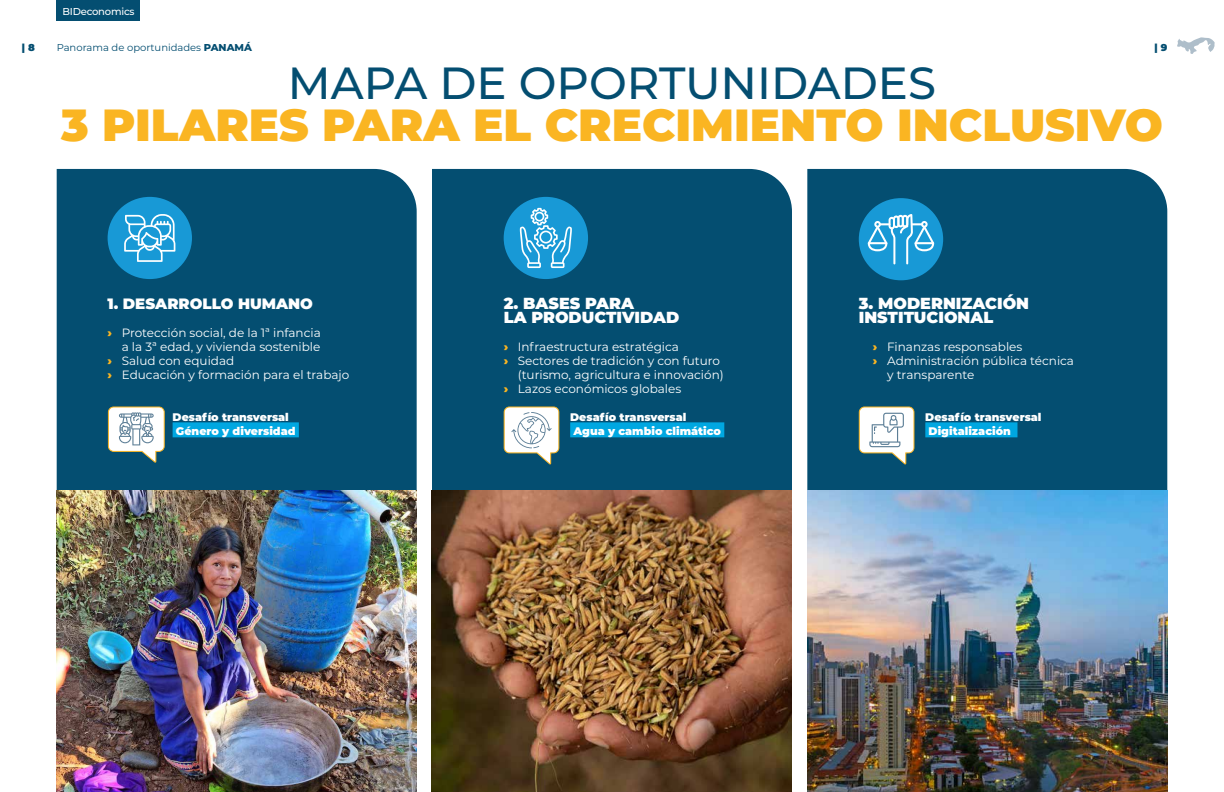
<style>
.page{position:relative;width:1224px;height:792px;background:#fff}
.page>*{position:absolute;margin:0;border:0;box-sizing:border-box;transform-origin:0 0}
.t1{font:900 45px "Montserrat";color:#fab522}
.t2{font:500 45px "Montserrat";color:#044e71}
.t3{font:900 16px/14px "Montserrat";color:#fff}
.t4{font:900 15px "Montserrat";color:#fff}
.t5{font:12px "Montserrat";color:#fff}
.t6{font:900 11px/14px "Montserrat";color:#fff}
.t7{font:10px "Montserrat";color:#044e71}
.t8{font:500 10px "Montserrat";letter-spacing:-.02em;color:#fff}
.t9{font:900 10px "Montserrat";color:#044e71}
.s1{font-weight:800}
.s2{font-weight:900;color:#fab522}
</style>
<div class="page">
<div style="left:57px;top:0;width:83px;height:20px;background:#044e71"></div>
<svg style="left:1177px;top:37px;width:38px;height:17px"></svg>
<div style="left:57px;top:169px;width:360px;height:322px;background:#044e71"></div>
<div style="left:432px;top:169px;width:360px;height:322px;background:#044e71"></div>
<div style="left:807px;top:169px;width:360px;height:322px;background:#044e71"></div>
<div style="left:859px;top:198px;width:84px;height:82px;background:#1899d6;border-radius:50%"></div>
<svg style="left:868px;top:214px;width:66px;height:50px"></svg>
<div style="left:173px;top:422px;width:126px;height:15px;background:#00a7e1"></div>
<div style="left:570px;top:422px;width:154px;height:15px;background:#00a7e1"></div>
<div style="left:925px;top:422px;width:92px;height:15px;background:#00a7e1"></div>
<div style="left:108px;top:197px;width:84px;height:82px;background:#1899d6;border-radius:50%"></div>
<svg style="left:124px;top:214px;width:51px;height:48px"></svg>
<div style="left:504px;top:197px;width:84px;height:82px;background:#1899d6;border-radius:50%"></div>
<svg style="left:520px;top:208px;width:52px;height:60px"></svg>
<svg style="left:107px;top:341px;width:58px;height:122px"></svg>
<img style="left:807px;top:491px;width:360px;height:301px">
<img style="left:432px;top:491px;width:360px;height:301px">
<img style="left:57px;top:491px;width:360px;height:301px">
<svg style="left:503px;top:335px;width:57px;height:130px"></svg>
<svg style="left:858px;top:335px;width:57px;height:130px"></svg>
<p class="t8" style="left:62px;top:4px;width:74px">BIDeconomics</p>
<p class="t9" style="left:22px;top:39px;width:14px">| 8</p>
<p class="t7" style="left:57px;top:40px;width:197px">Panorama de oportunidades <span class="s1">PANAMÁ</span></p>
<p class="t9" style="left:1154px;top:39px;width:14px">| 9</p>
<h1 class="t2" style="left:288px;top:51px;width:650px">MAPA DE OPORTUNIDADES</h1>
<h1 class="t1" style="left:61px;top:91px;width:1104px">3 PILARES PARA EL CRECIMIENTO INCLUSIVO</h1>
<p class="t4" style="left:108px;top:292px;width:207px">1. DESARROLLO HUMANO</p>
<p class="t5" style="left:108px;top:324px;width:215px"><span class="s2">›</span> Protección social, de la 1ª infancia</p>
<p class="t5" style="left:122px;top:338px;width:200px">a la 3ª edad, y vivienda sostenible</p>
<p class="t5" style="left:108px;top:352px;width:128px"><span class="s2">›</span> Salud con equidad</p>
<p class="t5" style="left:108px;top:366px;width:243px"><span class="s2">›</span> Educación y formación para el trabajo</p>
<p class="t6" style="left:176px;top:409px;width:121px;text-indent:-3px">Desafío transversal<br>Género y diversidad</p>
<h2 class="t3" style="left:504px;top:295px;width:177px">2. BASES PARA<br>LA PRODUCTIVIDAD</h2>
<p class="t5" style="left:504px;top:338px;width:177px"><span class="s2">›</span> Infraestructura estratégica</p>
<p class="t5" style="left:504px;top:352px;width:218px"><span class="s2">›</span> Sectores de tradición y con futuro</p>
<p class="t5" style="left:518px;top:366px;width:207px">(turismo, agricultura e innovación)</p>
<p class="t5" style="left:504px;top:380px;width:179px"><span class="s2">›</span> Lazos económicos globales</p>
<p class="t6" style="left:570px;top:409px;width:152px">Desafío transversal<br>Agua y cambio climático</p>
<h2 class="t3" style="left:859px;top:295px;width:172px">3. MODERNIZACIÓN<br>INSTITUCIONAL</h2>
<p class="t5" style="left:873px;top:338px;width:151px"><span class="s2">›</span> Finanzas responsables</p>
<p class="t5" style="left:873px;top:352px;width:203px"><span class="s2">›</span> Administración pública técnica</p>
<p class="t5" style="left:887px;top:366px;width:89px">y transparente</p>
<p class="t6" style="left:925px;top:409px;width:118px">Desafío transversal<br>Digitalización</p>
</div>
